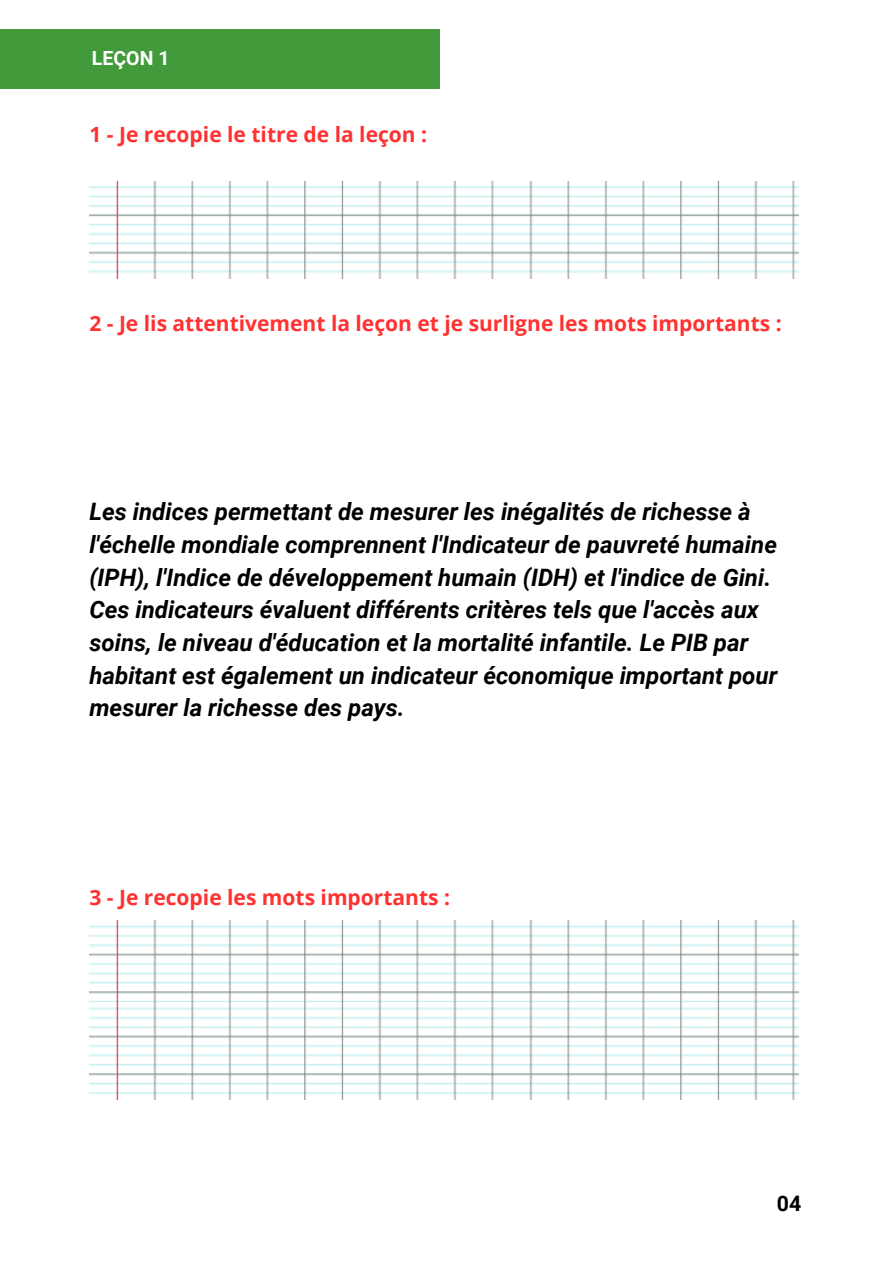
<style>
.page{position:relative;width:894px;height:1264px;background:#fff}
.page>*{position:absolute;margin:0;border:0;box-sizing:border-box;transform-origin:0 0}
.t1{font:italic 700 24px/32.7px "Roboto";color:#000}
.t2{font:700 21.3px "Roboto";color:#000}
.t3{font:700 21px "Open Sans";color:#ff3131}
.t4{font:700 19.5px "Roboto";color:#fff}
</style>
<div class="page">
<div style="left:0;top:30px;width:440px;height:59px;background:#429a3b"></div>
<img style="left:497px;top:181px;width:301px;height:97px">
<img style="left:444px;top:181px;width:53px;height:97px">
<img style="left:89px;top:181px;width:355px;height:97px">
<img style="left:497px;top:920px;width:301px;height:82px">
<img style="left:444px;top:920px;width:53px;height:82px">
<img style="left:89px;top:920px;width:355px;height:82px">
<img style="left:497px;top:1002px;width:301px;height:97px">
<img style="left:444px;top:1002px;width:53px;height:97px">
<img style="left:89px;top:1002px;width:355px;height:97px">
<h2 class="t4" style="left:92px;top:46px;width:79px">LEÇON 1</h2>
<p class="t3" style="left:89px;top:119px;width:339px">1 - Je recopie le titre de la leçon :</p>
<p class="t3" style="left:89px;top:308px;width:693px">2 - Je lis attentivement la leçon et je surligne les mots importants :</p>
<p class="t1" style="left:89px;top:495px;width:689px">Les indices permettant de mesurer les inégalités de richesse à l'échelle mondiale comprennent l'Indicateur de pauvreté humaine (IPH), l'Indice de développement humain (IDH) et l'indice de Gini.<br>Ces indicateurs évaluent différents critères tels que l'accès aux soins, le niveau d'éducation et la mortalité infantile. Le PIB par habitant est également un indicateur économique important pour mesurer la richesse des pays.</p>
<p class="t3" style="left:89px;top:882px;width:362px">3 - Je recopie les mots importants :</p>
<p class="t2" style="left:776px;top:1190px;width:26px">04</p>
</div>
